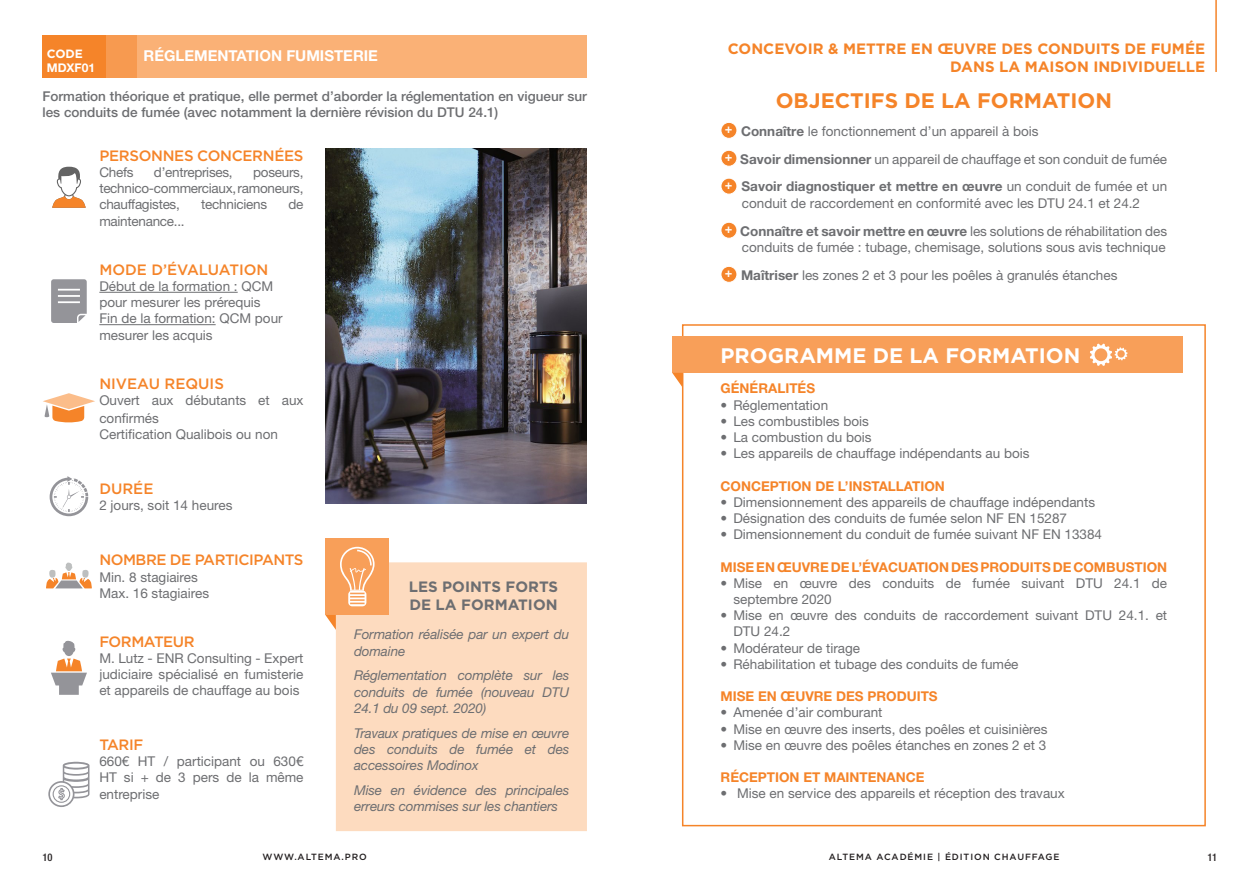
<style>
.page{position:relative;width:1259px;height:893px;background:#fff}
.page>*{position:absolute;margin:0;border:0;box-sizing:border-box;transform-origin:0 0}
.t1{font:700 21px "Gotham";color:#f58429}
.t2{font:700 21px "Gotham";color:#fff}
.t3{font:700 15px/18px "Gotham";color:#f58429;text-align:right}
.t4{font:500 15px "Gotham";letter-spacing:-.02em;color:#f58429}
.t5{font:500 15px "Gotham";color:#f58429}
.t6{font:700 15px/18px "Gotham";color:#6d6e71}
.t7{font:700 15px "Helvetica Neue LT Std";color:#fff}
.t8{font:13.5px/16.2px "Helvetica Neue LT Std";color:#6d6e71}
.t9{font:italic 13.5px/16.2px "Helvetica Neue LT Std";letter-spacing:-.01em;color:#6d6e71}
.t10{font:500 13.5px/16.2px "Helvetica Neue LT Std";color:#6d6e71}
.t11{font:700 13.5px "Helvetica Neue LT Std";color:#f58429}
.t12{font:13.5px "Helvetica Neue LT Std";letter-spacing:-.02em;color:#6d6e71}
.t13{font:700 12px "Helvetica Neue LT Std";color:#fff}
.t14{font:700 12px "Gotham";color:#fff}
.t15{font:500 condensed 10.5px "Helvetica Neue LT Std";color:#231f20}
.t16{font:500 9px "Gotham";letter-spacing:.1em;color:#231f20}
.s1{font-weight:700}
</style>
<div class="page">
<hr style="left:1215px;top:0;width:1px;height:72px;background:#f58429">
<div style="left:43px;top:36px;width:63px;height:42px;background:#f58429"></div>
<div style="left:106px;top:36px;width:31px;height:42px;background:#f79a50"></div>
<div style="left:137px;top:36px;width:450px;height:42px;background:#fab176"></div>
<div style="left:682px;top:324px;width:523px;height:502px;border:2px solid #f58429"></div>
<svg style="left:52px;top:167px;width:34px;height:41px"></svg>
<svg style="left:51px;top:640px;width:36px;height:55px"></svg>
<svg style="left:46px;top:562px;width:46px;height:26px"></svg>
<svg style="left:50px;top:476px;width:38px;height:40px"></svg>
<svg style="left:43px;top:393px;width:52px;height:30px"></svg>
<svg style="left:48px;top:762px;width:41px;height:45px"></svg>
<hr style="left:99px;top:292px;width:139px;height:1px;background:#6d6e71">
<hr style="left:99px;top:324px;width:117px;height:1px;background:#6d6e71">
<svg style="left:51px;top:279px;width:36px;height:44px"></svg>
<div style="left:721px;top:122px;width:16px;height:16px;background:#f58429;border-radius:50%"></div>
<div style="left:720px;top:122px;width:17px;height:17px;border:1px solid #fff;border-radius:50%"></div>
<div style="left:721px;top:150px;width:16px;height:16px;background:#f58429;border-radius:50%"></div>
<div style="left:720px;top:150px;width:17px;height:17px;border:1px solid #fff;border-radius:50%"></div>
<div style="left:721px;top:178px;width:16px;height:16px;background:#f58429;border-radius:50%"></div>
<div style="left:720px;top:178px;width:17px;height:16px;border:1px solid #fff;border-radius:50%"></div>
<div style="left:721px;top:222px;width:16px;height:16px;background:#f58429;border-radius:50%"></div>
<div style="left:720px;top:222px;width:17px;height:17px;border:1px solid #fff;border-radius:50%"></div>
<div style="left:721px;top:266px;width:16px;height:16px;background:#f58429;border-radius:50%"></div>
<div style="left:720px;top:266px;width:17px;height:17px;border:1px solid #fff;border-radius:50%"></div>
<img style="left:325px;top:149px;width:262px;height:354px">
<div style="left:336px;top:562px;width:251px;height:269px;background:#fddbbf"></div>
<div style="left:325px;top:538px;width:64px;height:77px;background:#f89f59"></div>
<svg style="left:325px;top:615px;width:11px;height:15px"></svg>
<svg style="left:340px;top:547px;width:34px;height:59px"></svg>
<div style="left:672px;top:337px;width:510px;height:36px;background:#f89f59"></div>
<svg style="left:672px;top:373px;width:10px;height:14px"></svg>
<svg style="left:1090px;top:344px;width:37px;height:22px"></svg>
<p class="t7" style="left:144px;top:47px;width:236px">RÉGLEMENTATION FUMISTERIE</p>
<p class="t10" style="left:43px;top:88px;width:546px">Formation théorique et pratique, elle permet d’aborder la réglementation en vigueur sur les conduits de fumée (avec notamment la dernière révision du DTU 24.1)</p>
<p class="t4" style="left:99px;top:146px;width:206px">PERSONNES CONCERNÉES</p>
<p class="t8" style="left:99px;top:164px;width:36px">Chefs</p>
<p class="t12" style="left:154px;top:164px;width:80px">d’entreprises,</p>
<p class="t14" style="left:47px;top:45px;width:38px">CODE</p>
<p class="t13" style="left:47px;top:60px;width:50px">MDXF01</p>
<p class="t8" style="left:99px;top:164px;width:206px;text-align:justify;text-indent:154px">poseurs, technico-commerciaux, ramoneurs, chauffagistes,</p>
<p class="t12" style="left:201px;top:196px;width:67px">techniciens</p>
<p class="t8" style="left:288px;top:196px;width:16px">de</p>
<p class="t12" style="left:99px;top:212px;width:87px">maintenance...</p>
<p class="t5" style="left:99px;top:260px;width:170px">MODE D’ÉVALUATION</p>
<p class="t8" style="left:99px;top:278px;width:185px">Début de la formation : QCM pour mesurer les prérequis<br>Fin de la formation: QCM pour mesurer les acquis</p>
<p class="t5" style="left:99px;top:373px;width:126px">NIVEAU REQUIS</p>
<p class="t8" style="left:99px;top:391px;width:206px;line-height:18px">Ouvert aux débutants et aux confirmés</p>
<p class="t8" style="left:99px;top:426px;width:180px">Certification Qualibois ou non</p>
<p class="t4" style="left:99px;top:479px;width:56px">DURÉE</p>
<p class="t8" style="left:99px;top:497px;width:135px">2 jours, soit 14 heures</p>
<p class="t4" style="left:99px;top:550px;width:206px">NOMBRE DE PARTICIPANTS</p>
<p class="t8" style="left:99px;top:568px;width:111px">Min. 8 stagiaires<br>Max. 16 stagiaires</p>
<p class="t4" style="left:99px;top:632px;width:97px">FORMATEUR</p>
<p class="t8" style="left:99px;top:650px;width:206px;text-align:justify">M. Lutz - ENR Consulting - Expert judiciaire spécialisé en fumisterie et appareils de chauffage au bois</p>
<p class="t4" style="left:99px;top:735px;width:45px">TARIF</p>
<p class="t8" style="left:99px;top:753px;width:206px;text-align:justify">660€ HT / participant ou 630€ HT si + de 3 pers de la même entreprise</p>
<p class="t6" style="left:409px;top:577px;width:151px">LES POINTS FORTS<br>DE LA FORMATION</p>
<p class="t9" style="left:354px;top:626px;width:217px">Formation réalisée par un expert du domaine</p>
<p class="t9" style="left:354px;top:667px;width:217px;text-align:justify">Réglementation complète sur les conduits de fumée (nouveau DTU 24.1 du 09 sept. 2020)</p>
<p class="t9" style="left:354px;top:724px;width:217px;text-align:justify">Travaux pratiques de mise en œuvre des conduits de fumée et des accessoires Modinox</p>
<p class="t9" style="left:354px;top:781px;width:217px">Mise en évidence des principales erreurs commises sur les chantiers</p>
<p class="t3" style="left:728px;top:40px;width:479px">CONCEVOIR &amp; METTRE EN ŒUVRE DES CONDUITS DE FUMÉE<br>DANS LA MAISON INDIVIDUELLE</p>
<h1 class="t1" style="left:776px;top:87px;width:338px">OBJECTIFS DE LA FORMATION</h1>
<p class="t8" style="left:725px;top:117px;width:444px;line-height:27.9px"><sup>+</sup> <span class="s1">Connaître</span> le fonctionnement d’un appareil à bois<br><sup>+</sup> <span class="s1">Savoir dimensionner</span> un appareil de chauffage et son conduit de fumée <sup>+</sup> <span class="s1">Savoir diagnostiquer et mettre en œuvre</span> un conduit de fumée et un</p>
<p class="t8" style="left:725px;top:189px;width:444px;line-height:27.9px;text-indent:17px">conduit de raccordement en conformité avec les DTU 24.1 et 24.2<br><sup>+</sup> <span class="s1">Connaître et savoir mettre en œuvre</span> les solutions de réhabilitation des</p>
<p class="t8" style="left:725px;top:233px;width:442px;line-height:27.9px;text-indent:17px">conduits de fumée : tubage, chemisage, solutions sous avis technique <sup>+</sup> <span class="s1">Maîtriser</span> les zones 2 et 3 pour les poêles à granulés étanches</p>
<h1 class="t2" style="left:720px;top:342px;width:361px">PROGRAMME DE LA FORMATION</h1>
<p class="t11" style="left:720px;top:380px;width:96px">GÉNÉRALITÉS</p>
<p class="t8" style="left:720px;top:396px;width:109px">• Réglementation</p>
<p class="t8" style="left:720px;top:413px;width:150px">• Les combustibles bois</p>
<p class="t8" style="left:720px;top:429px;width:153px">• La combustion du bois</p>
<p class="t8" style="left:720px;top:445px;width:310px">• Les appareils de chauffage indépendants au bois</p>
<p class="t11" style="left:720px;top:477px;width:226px">CONCEPTION DE L’INSTALLATION</p>
<p class="t8" style="left:720px;top:494px;width:376px">• Dimensionnement des appareils de chauffage indépendants</p>
<p class="t8" style="left:720px;top:510px;width:348px">• Désignation des conduits de fumée selon NF EN 15287</p>
<p class="t8" style="left:720px;top:526px;width:383px">• Dimensionnement du conduit de fumée suivant NF EN 13384</p>
<p class="t11" style="left:720px;top:558px;width:448px">MISE EN ŒUVRE DE L’ÉVACUATION DES PRODUITS DE COMBUSTION</p>
<p class="t8" style="left:733px;top:575px;width:435px;text-indent:-13px">• Mise en œuvre des conduits de fumée suivant DTU 24.1 de septembre 2020</p>
<p class="t8" style="left:733px;top:607px;width:435px;text-indent:-13px">• Mise en œuvre des conduits de raccordement suivant DTU 24.1. et<br>DTU 24.2</p>
<p class="t8" style="left:720px;top:639px;width:141px">• Modérateur de tirage</p>
<p class="t8" style="left:720px;top:656px;width:299px">• Réhabilitation et tubage des conduits de fumée</p>
<p class="t11" style="left:720px;top:688px;width:219px">MISE EN ŒUVRE DES PRODUITS</p>
<p class="t8" style="left:720px;top:704px;width:163px">• Amenée d’air comburant</p>
<p class="t8" style="left:720px;top:720px;width:328px">• Mise en œuvre des inserts, des poêles et cuisinières</p>
<p class="t8" style="left:720px;top:737px;width:327px">• Mise en œuvre des poêles étanches en zones 2 et 3</p>
<p class="t11" style="left:720px;top:769px;width:205px">RÉCEPTION ET MAINTENANCE</p>
<p class="t8" style="left:720px;top:785px;width:346px">• Mise en service des appareils et réception des travaux</p>
<p class="t15" style="left:43px;top:851px;width:11px">10</p>
<p class="t16" style="left:262px;top:851px;width:106px">WWW.ALTEMA.PRO</p>
<p class="t16" style="left:829px;top:851px;width:232px">ALTEMA ACADÉMIE | ÉDITION CHAUFFAGE</p>
<p class="t15" style="left:1207px;top:851px;width:11px">11</p>
</div>
